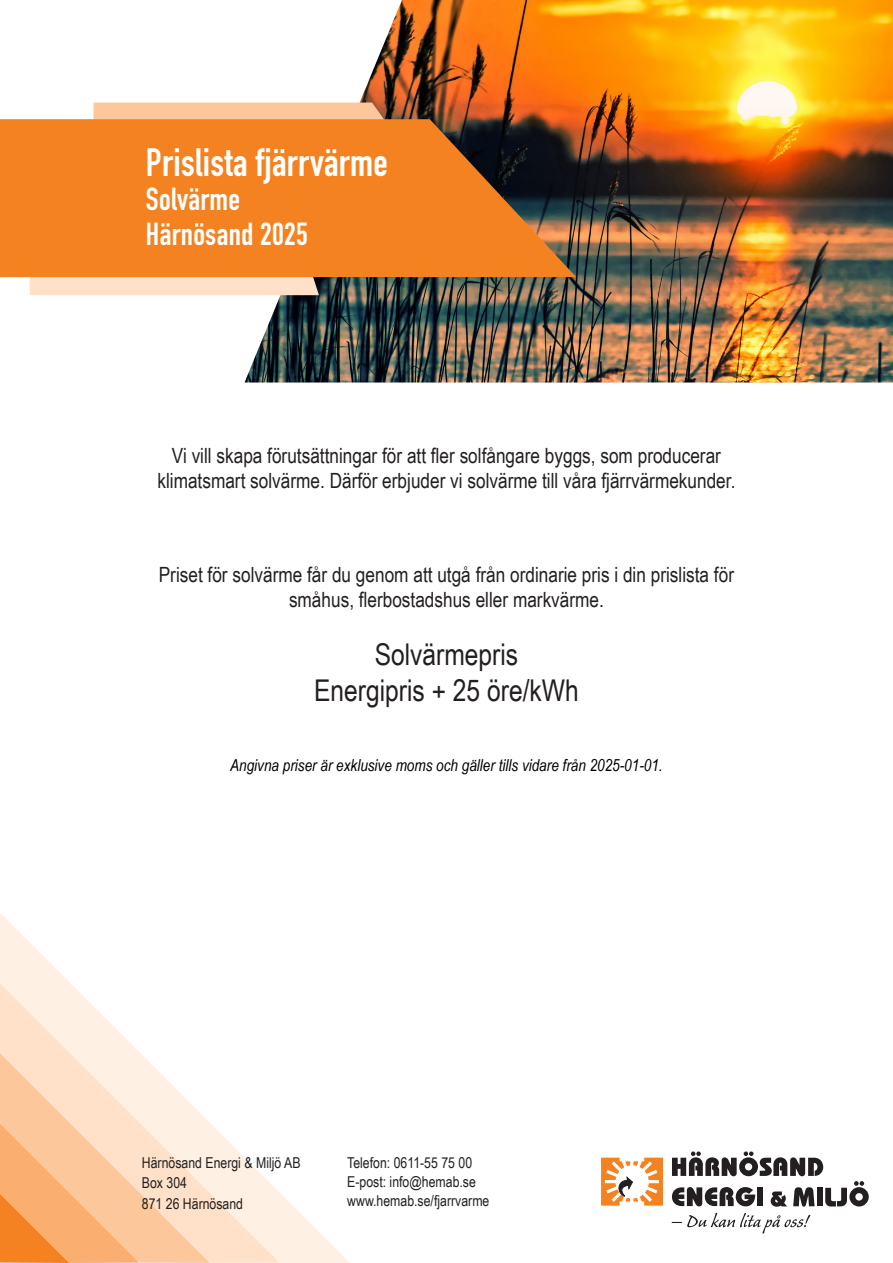
<style>
.page{position:relative;width:893px;height:1263px;background:#fff}
.page>*{position:absolute;margin:0;border:0;box-sizing:border-box;transform-origin:0 0}
.t1{font:39px "DIN Engschrift Std";letter-spacing:.01em;color:#fff}
.t2{font:31.5px/34.5px "DIN Engschrift Std";letter-spacing:.01em;color:#fff}
.t3{font:30px/36px "Arial Narrow";color:#231f20;text-align:center}
.t4{font:21px/25.2px "Arial Narrow";color:#231f20;text-align:center}
.t5{font:italic 16.5px "Arial Narrow";color:#000}
.t6{font:15px/20.7px "Arial Narrow";color:#231f20}
</style>
<div class="page">
<svg style="left:0;top:913px;width:350px;height:350px"></svg>
<svg style="left:0;top:1053px;width:210px;height:210px"></svg>
<img style="left:244px;top:0;width:649px;height:382px">
<div style="left:30px;top:277px;width:289px;height:18px;background:#fee1c8"></div>
<svg style="left:94px;top:103px;width:382px;height:16px;fill:#fcc89b"></svg>
<svg style="left:0;top:119px;width:576px;height:158px;fill:#f58220"></svg>
<svg style="left:601px;top:1157px;width:62px;height:50px"></svg>
<svg style="left:672px;top:1151px;width:197px;height:56px"></svg>
<svg style="left:671px;top:1213px;width:139px;height:20px"></svg>
<h1 class="t1" style="left:146px;top:139px;width:243px">Prislista fjärrvärme</h1>
<h2 class="t2" style="left:146px;top:182px;width:163px">Solvärme<br>Härnösand 2025</h2>
<p class="t4" style="left:157px;top:442px;width:580px">Vi vill skapa förutsättningar för att fler solfångare byggs, som producerar klimatsmart solvärme. Därför erbjuder vi solvärme till våra fjärrvärmekunder.</p>
<p class="t4" style="left:159px;top:561px;width:577px">Priset för solvärme får du genom att utgå från ordinarie pris i din prislista för småhus, flerbostadshus eller markvärme.</p>
<h3 class="t3" style="left:314px;top:635px;width:266px">Solvärmepris<br>Energipris + 25 öre/kWh</h3>
<p class="t5" style="left:230px;top:753px;width:434px">Angivna priser är exklusive moms och gäller tills vidare från 2025-01-01.</p>
<p class="t6" style="left:142px;top:1151px;width:160px">Härnösand Energi &amp; Miljö AB<br>Box 304<br>871 26 Härnösand</p>
<p class="t6" style="left:347px;top:1152px;width:144px;line-height:19.2px">Telefon: 0611-55 75 00<br>E-post: info@hemab.se www.hemab.se/fjarrvarme</p>
</div>
